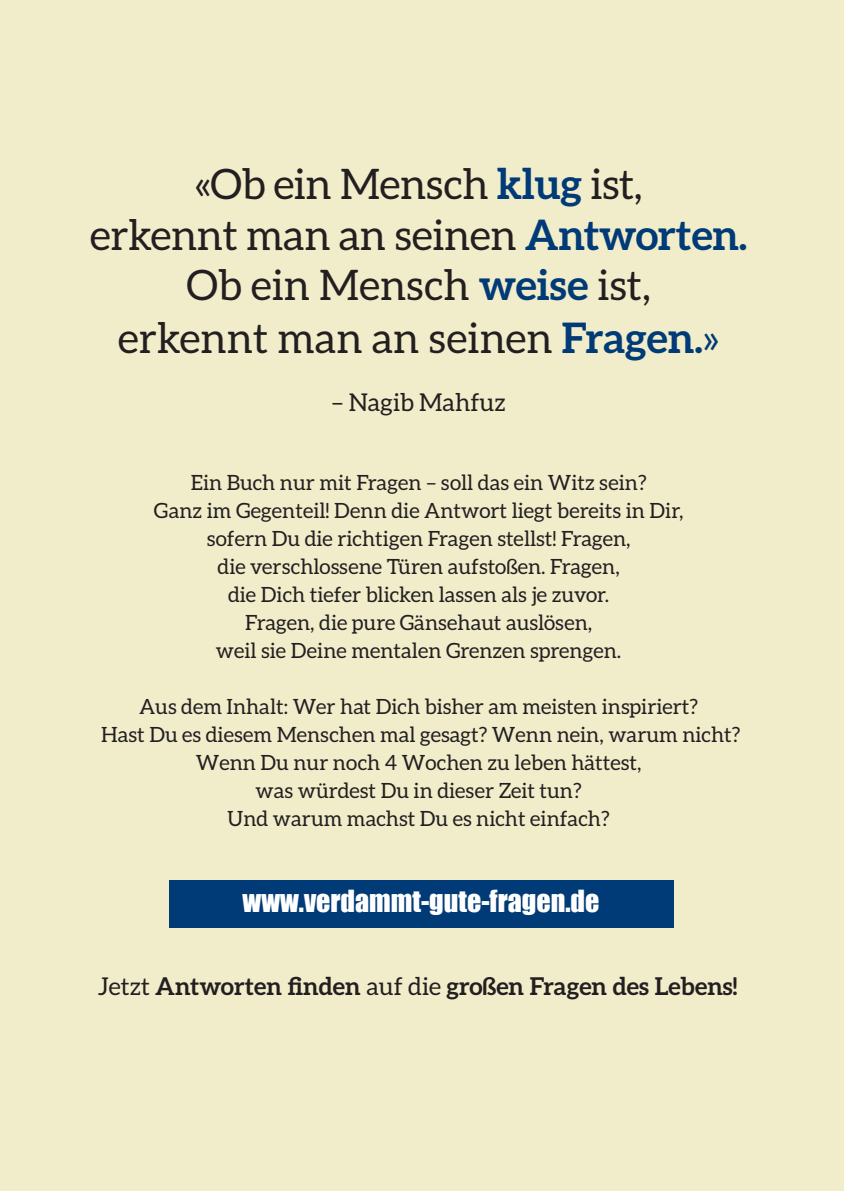
<style>
.page{position:relative;width:844px;height:1191px;background:#fff}
.page>*{position:absolute;margin:0;border:0;box-sizing:border-box;transform-origin:0 0}
.t1{font:42px/51.1px "Aleo";color:#231f20;text-align:center}
.t2{font:28px "Impact";color:#fff}
.t3{font:700 24.5px "Aleo";color:#231f20}
.t4{font:24.5px "Aleo";color:#231f20}
.t5{font:21px/28px "Aleo";color:#231f20;text-align:center}
.s1{font-weight:700;color:#003b77}
.s2{color:#003b77}
.s3{font-weight:400}
</style>
<div class="page">
<div style="left:0;top:0;width:843px;height:1191px;background:#f1edcb"></div>
<div style="left:169px;top:880px;width:504px;height:48px;background:#003b77"></div>
<h1 class="t1" style="left:90px;top:158px;width:658px">«Ob ein Mensch <span class="s1">klug</span> ist,<br>erkennt man an seinen <span class="s1">Antworten.<br></span>Ob ein Mensch <span class="s1">weise</span> ist,<br>erkennt man an seinen <span class="s1">Fragen.</span><span class="s2">»</span></h1>
<p class="t4" style="left:331px;top:389px;width:176px">– Nagib Mahfuz</p>
<p class="t5" style="left:154px;top:468px;width:531px">Ein Buch nur mit Fragen – soll das ein Witz sein?<br>Ganz im Gegenteil! Denn die Antwort liegt bereits in Dir, sofern Du die richtigen Fragen stellst! Fragen,<br>die verschlossene Türen aufstoßen. Fragen,<br>die Dich tiefer blicken lassen als je zuvor.<br>Fragen, die pure Gänsehaut auslösen,<br>weil sie Deine mentalen Grenzen sprengen.</p>
<p class="t5" style="left:101px;top:692px;width:640px">Aus dem Inhalt: Wer hat Dich bisher am meisten inspiriert?<br>Hast Du es diesem Menschen mal gesagt? Wenn nein, warum nicht?<br>Wenn Du nur noch 4 Wochen zu leben hättest,<br>was würdest Du in dieser Zeit tun?<br>Und warum machst Du es nicht einfach?</p>
<h2 class="t2" style="left:242px;top:879px;width:358px">www.verdammt-gute-fragen.de</h2>
<p class="t3" style="left:98px;top:972px;width:640px"><span class="s3">Jetzt</span> Antworten finden <span class="s3">auf die</span> großen Fragen des Lebens!</p>
</div>
